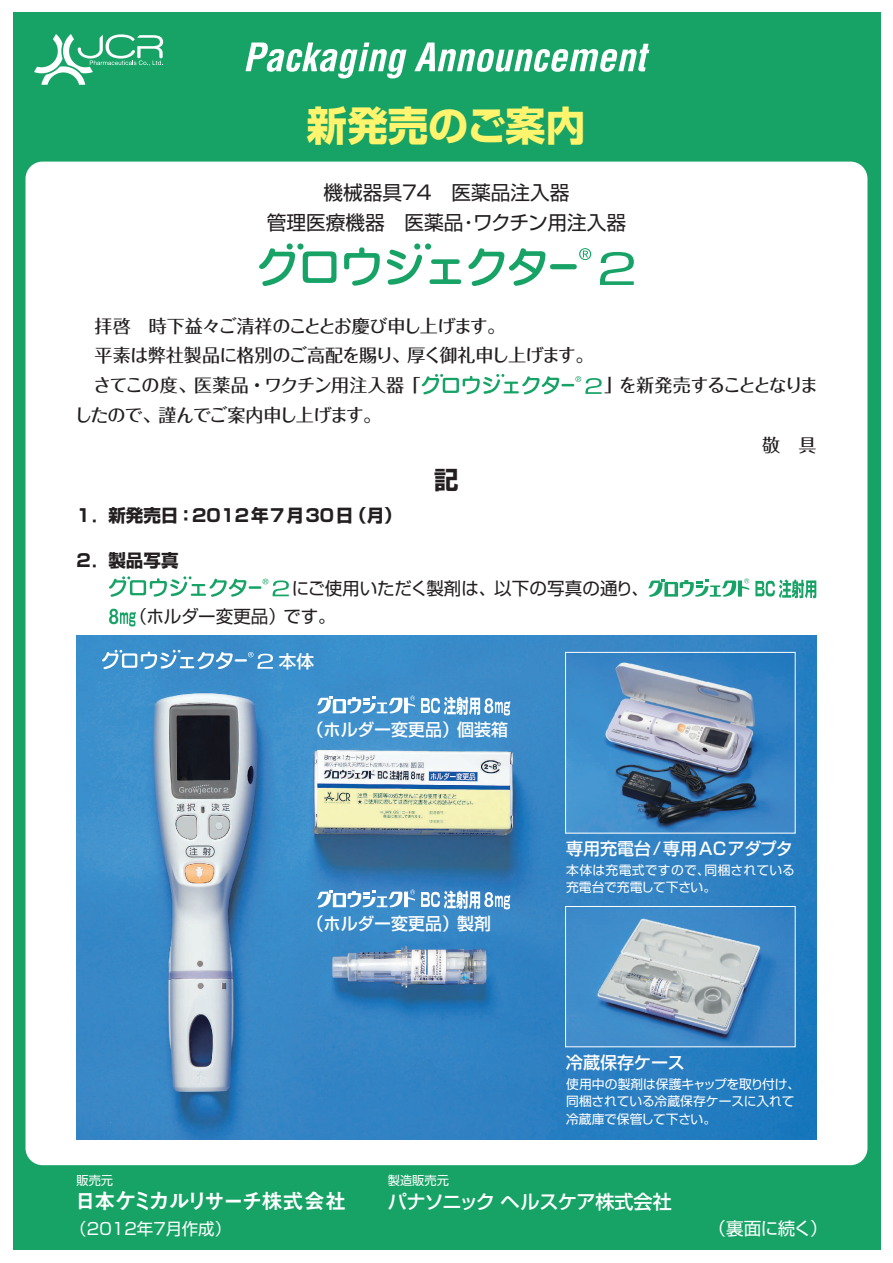
<style>
.page{position:relative;width:893px;height:1263px;background:#fff}
.page>*{position:absolute;margin:0;border:0;box-sizing:border-box;transform-origin:0 0}
.t1{font:700 40.35px "Shin Go";color:#fff46d}
.t2{font:700 24.45px "Shin Go";color:#231f20}
.t3{font:21.3px "Midashi Go MB31";letter-spacing:-.085em;color:#fff}
.t4{font:19.65px/29.7px "Shin Go";color:#231f20;text-align:center}
.t5{font:500 19.2px "Shin Go";letter-spacing:-.02em;color:#fff}
.t6{font:500 18px/29.7px "Folk";letter-spacing:-.03em;color:#231f20}
.t7{font:500 18px "Folk";letter-spacing:-.05em;color:#231f20}
.t8{font:500 18px "Folk";letter-spacing:-.11em;color:#231f20}
.t9{font:17.55px/27.6px "Shin Go";color:#231f20}
.t10{font:700 17.55px "Shin Go";color:#231f20}
.t11{font:17.55px "Shin Go";letter-spacing:-.03em;color:#fff}
.t12{font:500 17.55px "Shin Go";color:#fff}
.t13{font:500 16.95px "Shin Go";color:#fff}
.t14{font:16.5px "Shin Go";color:#fff}
.t15{font:12.75px/17.5px "Shin Go";color:#fff}
.t16{font:12.15px "Shin Go";color:#fff}
</style>
<div class="page">
<div style="left:13px;top:13px;width:867px;height:1237px;background:#17a366"></div>
<div style="left:26px;top:162px;width:841px;height:1003px;background:#fff;border-radius:17px"></div>
<svg style="left:34px;top:34px;width:129px;height:51px"></svg>
<img style="left:77px;top:636px;width:739px;height:504px">
<img style="left:567px;top:654px;width:226px;height:177px">
<div style="left:565px;top:652px;width:230px;height:181px;border:1px solid #fff"></div>
<img style="left:567px;top:908px;width:226px;height:137px">
<div style="left:565px;top:906px;width:230px;height:141px;border:1px solid #fff"></div>
<svg style="left:245px;top:43px;width:161px;height:35px"></svg>
<svg style="left:414px;top:43px;width:235px;height:29px"></svg>
<svg style="left:579px;top:248px;width:12px;height:12px"></svg>
<svg style="left:303px;top:251px;width:33px;height:32px"></svg>
<svg style="left:344px;top:247px;width:36px;height:39px"></svg>
<svg style="left:387px;top:250px;width:35px;height:35px"></svg>
<div style="left:414px;top:243px;width:6px;height:7px;background:#17a366;border-radius:50%"></div>
<div style="left:425px;top:243px;width:6px;height:7px;background:#17a366;border-radius:50%"></div>
<svg style="left:429px;top:259px;width:32px;height:25px"></svg>
<svg style="left:468px;top:248px;width:78px;height:38px"></svg>
<div style="left:550px;top:264px;width:27px;height:5px;background:#17a366;border-radius:3px"></div>
<svg style="left:259px;top:248px;width:36px;height:38px"></svg>
<div style="left:287px;top:243px;width:6px;height:7px;background:#17a366;border-radius:50%"></div>
<svg style="left:297px;top:243px;width:7px;height:7px"></svg>
<svg style="left:600px;top:252px;width:34px;height:33px"></svg>
<svg style="left:102px;top:650px;width:171px;height:19px"></svg>
<svg style="left:422px;top:374px;width:180px;height:20px"></svg>
<svg style="left:109px;top:576px;width:180px;height:21px"></svg>
<svg style="left:755px;top:579px;width:61px;height:19px"></svg>
<svg style="left:648px;top:578px;width:101px;height:19px"></svg>
<svg style="left:109px;top:609px;width:27px;height:17px"></svg>
<svg style="left:421px;top:697px;width:89px;height:18px"></svg>
<svg style="left:317px;top:696px;width:98px;height:17px"></svg>
<svg style="left:421px;top:890px;width:89px;height:19px"></svg>
<svg style="left:317px;top:889px;width:98px;height:18px"></svg>
<h1 class="t1" style="left:307px;top:98px;width:281px">新発売のご案内</h1>
<h3 class="t4" style="left:267px;top:177px;width:361px">機械器具74 医薬品注入器<br>管理医療機器 医薬品・ワクチン用注入器</h3>
<h3 class="t6" style="left:93px;top:310px;width:502px">拝啓 時下益々ご清祥のこととお慶び申し上げます。<br>平素は弊社製品に格別のご高配を賜り、厚く御礼申し上げます。さてこの度、医薬品・ワクチン用注入器「</h3>
<h3 class="t7" style="left:75px;top:403px;width:308px">したので、謹んでご案内申し上げます。</h3>
<h2 class="t2" style="left:434px;top:463px;width:26px">記</h2>
<h3 class="t8" style="left:604px;top:373px;width:216px">」を新発売することとなりま</h3>
<h3 class="t7" style="left:762px;top:433px;width:56px">敬 具</h3>
<h3 class="t10" style="left:77px;top:504px;width:327px">1．新発売日：2012年7月30日（月）</h3>
<h3 class="t10" style="left:77px;top:548px;width:103px">2．製品写真</h3>
<h3 class="t9" style="left:129px;top:574px;width:521px;text-indent:162px">にご使用いただく製剤は、以下の写真の通り、（ホルダー変更品）です。</h3>
<h3 class="t12" style="left:279px;top:650px;width:37px">本体</h3>
<h3 class="t13" style="left:307px;top:719px;width:203px">（ホルダー変更品）個装箱</h3>
<h3 class="t13" style="left:307px;top:913px;width:186px">（ホルダー変更品）製剤</h3>
<h3 class="t13" style="left:566px;top:838px;width:228px">専用充電台/専用ACアダプタ</h3>
<p class="t15" style="left:566px;top:860px;width:230px">本体は充電式ですので、同梱されている充電台で充電して下さい。</p>
<h3 class="t13" style="left:566px;top:1051px;width:120px">冷蔵保存ケース</h3>
<p class="t15" style="left:566px;top:1074px;width:236px">使用中の製剤は保護キャップを取り付け、同梱されている冷蔵保存ケースに入れて冷蔵庫で保管して下さい。</p>
<p class="t16" style="left:77px;top:1172px;width:38px">販売元</p>
<h3 class="t3" style="left:75px;top:1189px;width:273px">日本ケミカルリサーチ株式会社</h3>
<p class="t14" style="left:70px;top:1217px;width:163px">（2012年7月作成）</p>
<p class="t16" style="left:388px;top:1172px;width:63px">製造販売元</p>
<h3 class="t5" style="left:388px;top:1189px;width:285px">パナソニックヘルスケア株式会社</h3>
<h3 class="t11" style="left:708px;top:1216px;width:121px">（裏面に続く）</h3>
</div>
